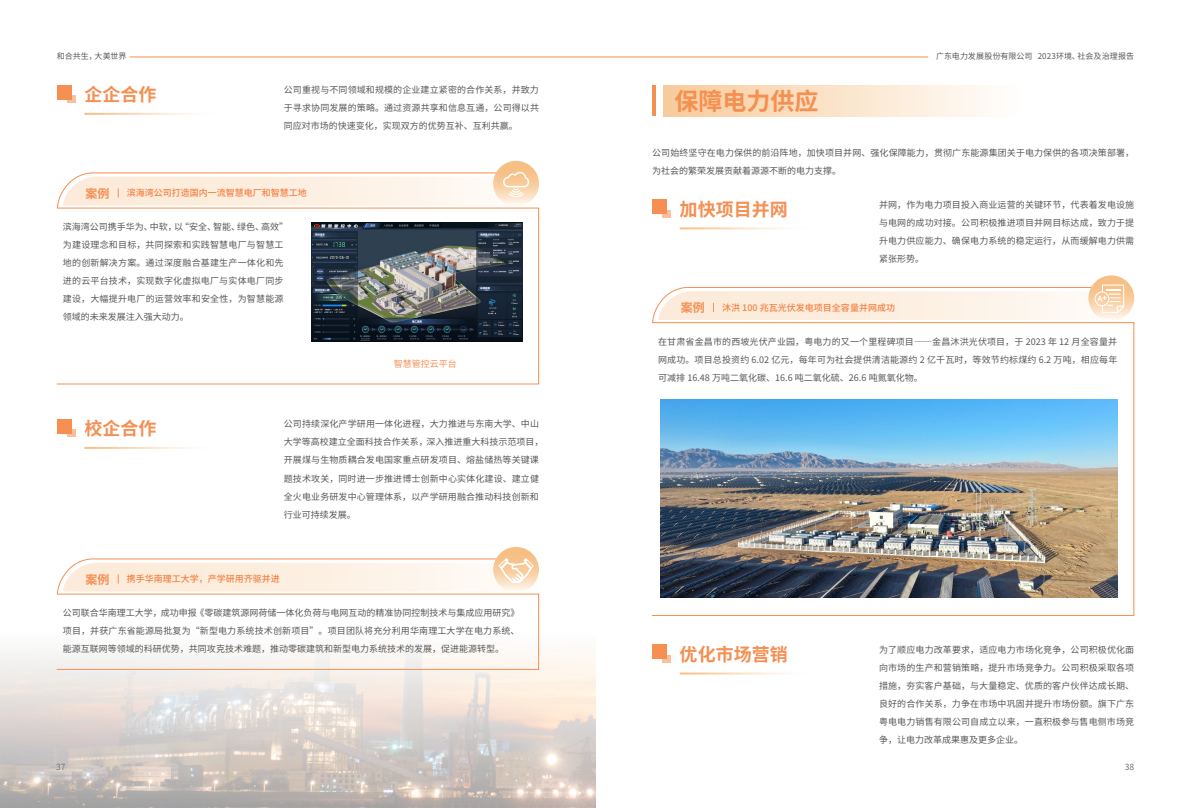
<style>
.page{position:relative;width:1191px;height:808px;background:#fff}
.page>*{position:absolute;margin:0;border:0;box-sizing:border-box;transform-origin:0 0}
.t1{font:700 24px "Source Han Sans CN";color:#f58f52}
.t2{font:700 18px "Source Han Sans CN";color:#f58f52}
.t3{font:700 12px "Source Han Sans CN";color:#f58f52}
.t4{font:9px/18px "Source Han Sans CN";letter-spacing:.015em;color:#595757;text-align:justify}
.t5{font:500 9px "Source Han Sans CN";color:#f58043}
.t6{font:9px "Source Han Sans CN";color:#f58f52}
.t7{font:8.5px "Source Han Sans CN";color:#727171}
.t8{font:8px "Source Han Sans CN";letter-spacing:.01em;color:#595757}
</style>
<div class="page">
<img style="left:0;top:631px;width:595px;height:177px">
<svg style="left:57px;top:85px;width:18px;height:18px"></svg>
<svg style="left:57px;top:419px;width:18px;height:18px"></svg>
<svg style="left:56px;top:190px;width:483px;height:195px"></svg>
<svg style="left:56px;top:576px;width:483px;height:94px"></svg>
<svg style="left:493px;top:161px;width:46px;height:45px"></svg>
<svg style="left:493px;top:547px;width:46px;height:45px"></svg>
<img style="left:312px;top:222px;width:211px;height:119px">
<svg style="left:63px;top:171px;width:476px;height:35px"></svg>
<svg style="left:63px;top:558px;width:476px;height:33px"></svg>
<div style="left:663px;top:85px;width:364px;height:31px;background:linear-gradient(to right,#f7cb9b,#fff)"></div>
<svg style="left:652px;top:200px;width:18px;height:18px"></svg>
<svg style="left:652px;top:645px;width:18px;height:18px"></svg>
<svg style="left:651px;top:305px;width:483px;height:311px"></svg>
<hr style="left:652px;top:85px;width:4px;height:31px;background:#f58f52">
<svg style="left:1088px;top:275px;width:46px;height:46px"></svg>
<img style="left:660px;top:399px;width:457px;height:198px">
<svg style="left:658px;top:285px;width:477px;height:35px"></svg>
<hr style="left:130px;top:57px;width:798px;height:1px;background:#f58f52">
<p class="t8" style="left:57px;top:52px;width:71px">和合共生，大美世界</p>
<p class="t8" style="left:936px;top:52px;width:200px">广东电力发展股份有限公司 2023环境、社会及治理报告</p>
<h2 class="t2" style="left:84px;top:85px;width:73px">企企合作</h2>
<p class="t4" style="left:284px;top:81px;width:257px">公司重视与不同领域和规模的企业建立紧密的合作关系，并致力于寻求协同发展的策略。通过资源共享和信息互通，公司得以共同应对市场的快速变化，实现双方的优势互补、互利共赢。</p>
<h3 class="t3" style="left:86px;top:186px;width:25px">案例</h3>
<p class="t5" style="left:127px;top:188px;width:181px">滨海湾公司打造国内一流智慧电厂和智慧工地</p>
<p class="t4" style="left:63px;top:218px;width:227px;text-align:left">滨海湾公司携手华为、中软，以“安全、智能、绿色、高效”为建设理念和目标，共同探索和实践智慧电厂与智慧工地的创新解决方案。通过深度融合基建生产一体化和先进的云平台技术，实现数字化虚拟电厂与实体电厂同步建设，大幅提升电厂的运营效率和安全性，为智慧能源领域的未来发展注入强大动力。</p>
<p class="t6" style="left:394px;top:358px;width:64px">智慧管控云平台</p>
<h2 class="t2" style="left:84px;top:419px;width:73px">校企合作</h2>
<p class="t4" style="left:284px;top:415px;width:261px;text-align:left">公司持续深化产学研用一体化进程，大力推进与东南大学、中山大学等高校建立全面科技合作关系，深入推进重大科技示范项目，开展煤与生物质耦合发电国家重点研发项目、熔盐储热等关键课题技术攻关，同时进一步推进博士创新中心实体化建设、建立健全火电业务研发中心管理体系，以产学研用融合推动科技创新和行业可持续发展。</p>
<h3 class="t3" style="left:86px;top:572px;width:25px">案例</h3>
<p class="t5" style="left:127px;top:574px;width:154px">携手华南理工大学，产学研用齐驱并进</p>
<p class="t4" style="left:63px;top:604px;width:458px">公司联合华南理工大学，成功申报《零碳建筑源网荷储一体化负荷与电网互动的精准协同控制技术与集成应用研究》项目，并获广东省能源局批复为“新型电力系统技术创新项目”。项目团队将充分利用华南理工大学在电力系统、能源互联网等领域的科研优势，共同攻克技术难题，推动零碳建筑和新型电力系统技术的发展，促进能源转型。</p>
<h1 class="t1" style="left:674px;top:87px;width:145px">保障电力供应</h1>
<p class="t4" style="left:652px;top:144px;width:483px">公司始终坚守在电力保供的前沿阵地，加快项目并网、强化保障能力，贯彻广东能源集团关于电力保供的各项决策部署，为社会的繁荣发展贡献着源源不断的电力支撑。</p>
<h2 class="t2" style="left:679px;top:199px;width:109px">加快项目并网</h2>
<p class="t4" style="left:879px;top:196px;width:257px">并网，作为电力项目投入商业运营的关键环节，代表着发电设施与电网的成功对接。公司积极推进项目并网目标达成，致力于提升电力供应能力、确保电力系统的稳定运行，从而缓解电力供需紧张形势。</p>
<h3 class="t3" style="left:681px;top:301px;width:25px">案例</h3>
<p class="t5" style="left:722px;top:303px;width:174px">沐洪 100 兆瓦光伏发电项目全容量并网成功</p>
<p class="t4" style="left:658px;top:333px;width:461px">在甘肃省金昌市的西坡光伏产业园，粤电力的又一个里程碑项目——金昌沐洪光伏项目，于 2023 年 12 月全容量并网成功。项目总投资约 6.02 亿元，每年可为社会提供清洁能源约 2 亿千瓦时，等效节约标煤约 6.2 万吨，相应每年可减排 16.48 万吨二氧化碳、16.6 吨二氧化硫、26.6 吨氮氧化物。</p>
<h2 class="t2" style="left:679px;top:644px;width:109px">优化市场营销</h2>
<p class="t4" style="left:879px;top:641px;width:257px">为了顺应电力改革要求，适应电力市场化竞争，公司积极优化面向市场的生产和营销策略，提升市场竞争力。公司积极采取各项措施，夯实客户基础，与大量稳定、优质的客户伙伴达成长期、良好的合作关系，力争在市场中巩固并提升市场份额。旗下广东粤电电力销售有限公司自成立以来，一直积极参与售电侧市场竞争，让电力改革成果惠及更多企业。</p>
<p class="t7" style="left:56px;top:762px;width:11px">37</p>
<p class="t7" style="left:1124px;top:762px;width:11px">38</p>
</div>
